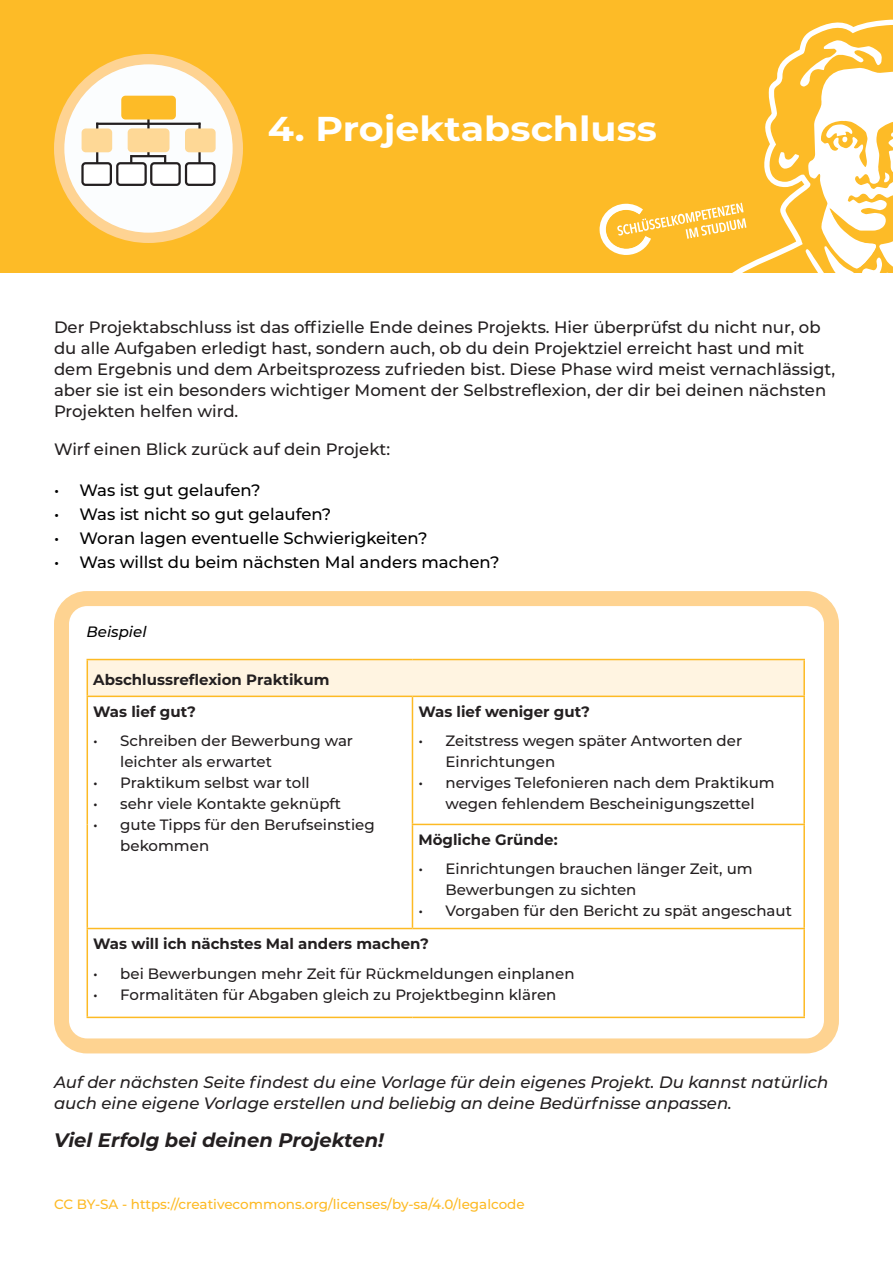
<style>
.page{position:relative;width:893px;height:1263px;background:#fff}
.page>*{position:absolute;margin:0;border:0;box-sizing:border-box;transform-origin:0 0}
.t1{font:700 34.5px "Montserrat";color:#fff;scale:1.1 1}
.P_-_Fließtext{font:italic 700 19.5px "Montserrat";color:#231f20}
.P_-_Fließtext-2{font:500 16.5px/21px "Montserrat";color:#231f20}
.P_-_Fließtext-3{font:italic 500 16.5px/21px "Montserrat";color:#231f20}
.P_-_Liste_einspaltig_mit_erweitertem_Zei{font:500 16.5px "Montserrat";color:#000001}
.P_-_Fließtext-4{font:500 15px/21px "Montserrat";color:#231f20}
.P_-_Fließtext-5{font:700 15px "Montserrat";color:#231f20}
.t2{font:italic 500 15px "Montserrat";color:#000001}
.t3{font:500 13.5px "Montserrat";color:#fdba24}
</style>
<div class="page">
<div style="left:54px;top:591px;width:785px;height:462px;border:15px solid #fed391;border-radius:26px"></div>
<div style="left:87px;top:659px;width:717px;height:37px;background:#fff4e1"></div>
<hr style="left:87px;top:659px;width:325px;height:1px;background:#fdba24">
<hr style="left:87px;top:660px;width:1px;height:36px;background:#fdba24">
<hr style="left:412px;top:659px;width:393px;height:1px;background:#fdba24">
<hr style="left:803px;top:660px;width:2px;height:36px;background:#fdba24">
<hr style="left:87px;top:696px;width:325px;height:1px;background:#fdba24">
<hr style="left:87px;top:697px;width:1px;height:127px;background:#fdba24">
<hr style="left:412px;top:696px;width:393px;height:1px;background:#fdba24">
<hr style="left:412px;top:697px;width:1px;height:127px;background:#fdba24">
<hr style="left:803px;top:697px;width:2px;height:127px;background:#fdba24">
<hr style="left:87px;top:824px;width:1px;height:104px;background:#fdba24">
<hr style="left:412px;top:824px;width:393px;height:1px;background:#fdba24">
<hr style="left:412px;top:825px;width:1px;height:103px;background:#fdba24">
<hr style="left:803px;top:825px;width:2px;height:103px;background:#fdba24">
<hr style="left:87px;top:928px;width:325px;height:1px;background:#fdba24">
<hr style="left:87px;top:929px;width:1px;height:88px;background:#fdba24">
<hr style="left:412px;top:928px;width:393px;height:1px;background:#fdba24">
<hr style="left:803px;top:929px;width:2px;height:88px;background:#fdba24">
<hr style="left:87px;top:1017px;width:325px;height:1px;background:#fdba24">
<hr style="left:412px;top:1017px;width:393px;height:1px;background:#fdba24">
<div style="left:0;top:0;width:893px;height:272px;background:#fdbb27"></div>
<svg style="left:712px;top:19px;width:181px;height:254px"></svg>
<svg style="left:602px;top:201px;width:144px;height:56px"></svg>
<div style="left:57px;top:59px;width:179px;height:179px;background:#fbfdfe;border-radius:50%"></div>
<div style="left:54px;top:54px;width:189px;height:189px;border:10px solid #fed392;border-radius:50%"></div>
<hr style="left:96px;top:123px;width:2px;height:57px;background:#231f20">
<hr style="left:131px;top:155px;width:34px;height:2px;background:#231f20">
<hr style="left:147px;top:118px;width:3px;height:39px;background:#231f20">
<hr style="left:96px;top:123px;width:104px;height:2px;background:#231f20">
<div style="left:83px;top:163px;width:28px;height:22px;background:#fff;border-radius:3px"></div>
<div style="left:81px;top:162px;width:31px;height:24px;border:2px solid #231f20;border-radius:3px"></div>
<hr style="left:198px;top:123px;width:3px;height:57px;background:#231f20">
<div style="left:186px;top:163px;width:28px;height:22px;background:#fff;border-radius:3px"></div>
<div style="left:185px;top:162px;width:30px;height:24px;border:2px solid #231f20;border-radius:3px"></div>
<hr style="left:164px;top:155px;width:2px;height:27px;background:#231f20">
<div style="left:151px;top:163px;width:29px;height:22px;background:#fff;border-radius:3px"></div>
<div style="left:150px;top:162px;width:31px;height:24px;border:2px solid #231f20;border-radius:3px"></div>
<hr style="left:130px;top:155px;width:2px;height:27px;background:#231f20">
<div style="left:117px;top:163px;width:29px;height:22px;background:#fff;border-radius:3px"></div>
<div style="left:116px;top:162px;width:31px;height:24px;border:2px solid #231f20;border-radius:3px"></div>
<div style="left:121px;top:96px;width:55px;height:23px;background:#fdbb27;border-radius:4px"></div>
<div style="left:82px;top:128px;width:30px;height:24px;background:#fed896;border-radius:4px"></div>
<div style="left:185px;top:128px;width:31px;height:24px;background:#fed896;border-radius:4px"></div>
<div style="left:128px;top:128px;width:41px;height:24px;background:#fed896;border-radius:4px"></div>
<h2 class="t1" style="left:268px;top:104px;width:355px">4. Projektabschluss</h2>
<p class="P_-_Fließtext-2" style="left:54px;top:316px;width:783px">Der Projektabschluss ist das offizielle Ende deines Projekts. Hier überprüfst du nicht nur, ob du alle Aufgaben erledigt hast, sondern auch, ob du dein Projektziel erreicht hast und mit dem Ergebnis und dem Arbeitsprozess zufrieden bist. Diese Phase wird meist vernachlässigt, aber sie ist ein besonders wichtiger Moment der Selbstreflexion, der dir bei deinen nächsten Projekten helfen wird.</p>
<p class="P_-_Fließtext-2" style="left:54px;top:438px;width:338px">Wirf einen Blick zurück auf dein Projekt:</p>
<p class="P_-_Liste_einspaltig_mit_erweitertem_Zei" style="left:54px;top:479px;width:208px">• Was ist gut gelaufen?</p>
<p class="P_-_Liste_einspaltig_mit_erweitertem_Zei" style="left:54px;top:503px;width:279px">• Was ist nicht so gut gelaufen?</p>
<p class="P_-_Liste_einspaltig_mit_erweitertem_Zei" style="left:54px;top:527px;width:375px">• Woran lagen eventuelle Schwierigkeiten?</p>
<p class="P_-_Liste_einspaltig_mit_erweitertem_Zei" style="left:54px;top:551px;width:447px">• Was willst du beim nächsten Mal anders machen?</p>
<h3 class="t2" style="left:87px;top:622px;width:61px">Beispiel</h3>
<p class="P_-_Fließtext-5" style="left:93px;top:669px;width:238px">Abschlussreflexion Praktikum</p>
<p class="P_-_Fließtext-5" style="left:93px;top:701px;width:104px">Was lief gut?</p>
<p class="P_-_Fließtext-4" style="left:120px;top:730px;width:234px;text-indent:-27px">• Schreiben der Bewerbung war leichter als erwartet</p>
<p class="P_-_Fließtext-4" style="left:93px;top:772px;width:218px">• Praktikum selbst war toll</p>
<p class="P_-_Fließtext-4" style="left:93px;top:793px;width:249px">• sehr viele Kontakte geknüpft</p>
<p class="P_-_Fließtext-4" style="left:120px;top:814px;width:256px;text-indent:-27px">• gute Tipps für den Berufseinstieg bekommen</p>
<p class="P_-_Fließtext-5" style="left:418px;top:701px;width:173px">Was lief weniger gut?</p>
<p class="P_-_Fließtext-4" style="left:445px;top:730px;width:298px;text-indent:-27px">• Zeitstress wegen später Antworten der<br>Einrichtungen</p>
<p class="P_-_Fließtext-4" style="left:418px;top:772px;width:358px;text-align:center">• nerviges Telefonieren nach dem Praktikum wegen fehlendem Bescheinigungszettel</p>
<p class="P_-_Fließtext-5" style="left:418px;top:829px;width:141px">Mögliche Gründe:</p>
<p class="P_-_Fließtext-4" style="left:445px;top:858px;width:309px;text-indent:-27px">• Einrichtungen brauchen länger Zeit, um<br>Bewerbungen zu sichten</p>
<p class="P_-_Fließtext-4" style="left:418px;top:900px;width:375px">• Vorgaben für den Bericht zu spät angeschaut</p>
<p class="P_-_Fließtext-5" style="left:93px;top:933px;width:337px">Was will ich nächstes Mal anders machen?</p>
<p class="P_-_Fließtext-4" style="left:93px;top:962px;width:483px">• bei Bewerbungen mehr Zeit für Rückmeldungen einplanen</p>
<p class="P_-_Fließtext-4" style="left:93px;top:983px;width:465px">• Formalitäten für Abgaben gleich zu Projektbeginn klären</p>
<p class="P_-_Fließtext-3" style="left:54px;top:1071px;width:776px">Auf der nächsten Seite findest du eine Vorlage für dein eigenes Projekt. Du kannst natürlich auch eine eigene Vorlage erstellen und beliebig an deine Bedürfnisse anpassen.</p>
<p class="P_-_Fließtext" style="left:54px;top:1126px;width:331px">Viel Erfolg bei deinen Projekten!</p>
<p class="t3" style="left:54px;top:1195px;width:472px">CC BY-SA - https://creativecommons.org/licenses/by-sa/4.0/legalcode</p>
</div>
